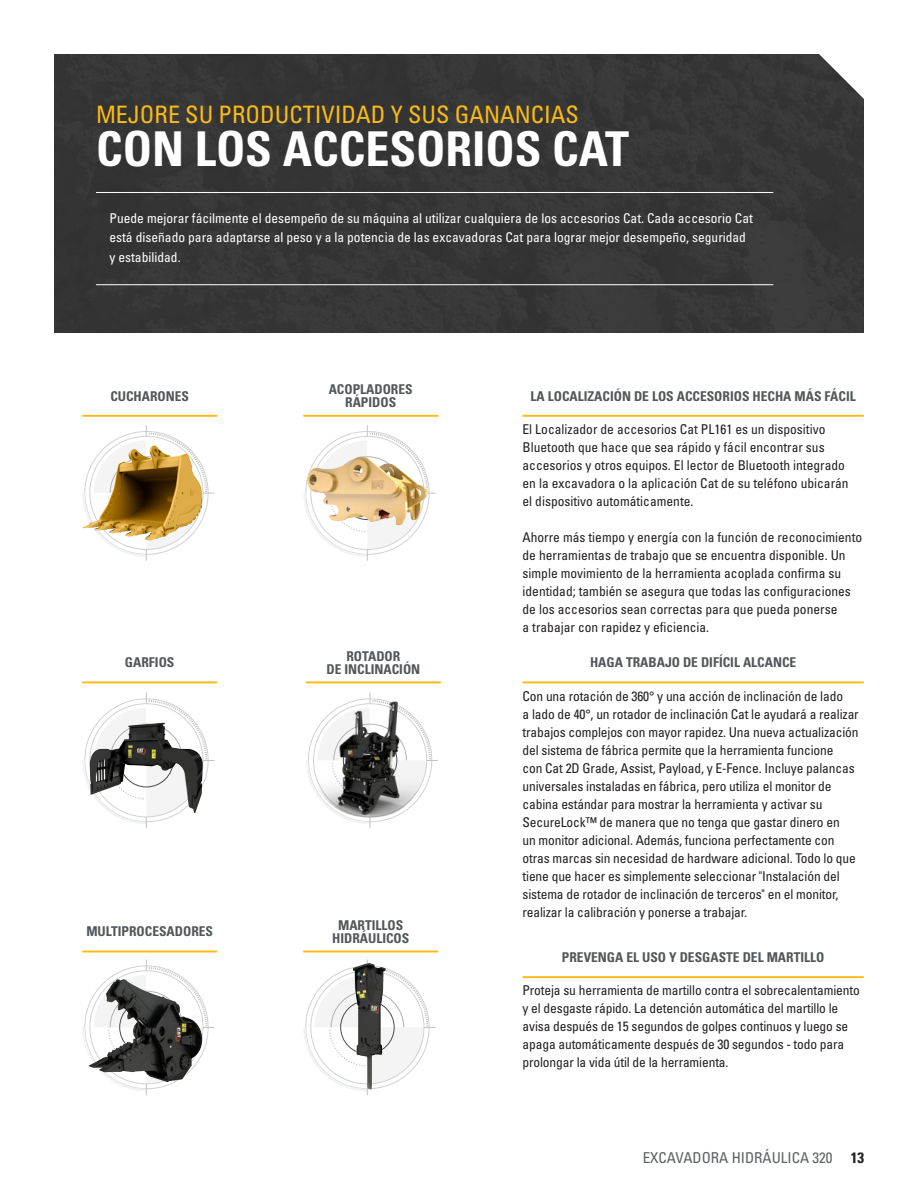
<style>
.page{position:relative;width:918px;height:1188px;background:#fff}
.page>*{position:absolute;margin:0;border:0;box-sizing:border-box;transform-origin:0 0}
.t1{font:48px "Univers LTCYR 67 Bold Cond";color:#fff}
.t2{font:condensed 24px "Univers LTCYR 57";color:#fcba13}
.t3{font:condensed 15px "Univers LTCYR 57";color:#5d6163}
.t4{font:condensed 13.5px/18px "Univers LT Std";letter-spacing:-.01em;color:#231f20}
.t5{font:condensed 13.5px/19.5px "Univers LTCYR 57";color:#fff}
.t6{font:700 condensed 13.5px/13.5px "Univers LT Std";color:#535759;text-align:center}
.s1{font-family:"Univers LTCYR 67 Bold Cond";font-stretch:normal;color:#231f20}
</style>
<div class="page">
<div style="left:54px;top:54px;width:810px;height:279px;background:#363637"></div>
<hr style="left:96px;top:192px;width:677px;height:1px;background:#fff">
<hr style="left:96px;top:284px;width:677px;height:1px;background:#fff">
<hr style="left:82px;top:415px;width:135px;height:2px;background:#fcba13">
<svg style="left:101px;top:425px;width:113px;height:136px"></svg>
<hr style="left:303px;top:415px;width:135px;height:2px;background:#fcba13">
<svg style="left:303px;top:425px;width:132px;height:136px"></svg>
<hr style="left:82px;top:681px;width:135px;height:2px;background:#fcba13">
<svg style="left:83px;top:692px;width:131px;height:136px"></svg>
<hr style="left:82px;top:951px;width:135px;height:1px;background:#fcba13">
<svg style="left:83px;top:959px;width:131px;height:136px"></svg>
<hr style="left:303px;top:951px;width:135px;height:1px;background:#fcba13">
<svg style="left:304px;top:959px;width:131px;height:136px"></svg>
<hr style="left:306px;top:681px;width:135px;height:2px;background:#fcba13">
<svg style="left:306px;top:692px;width:132px;height:136px"></svg>
<img style="left:309px;top:696px;width:117px;height:122px">
<hr style="left:523px;top:415px;width:341px;height:2px;background:#fcba13">
<hr style="left:523px;top:681px;width:341px;height:2px;background:#fcba13">
<hr style="left:523px;top:976px;width:341px;height:2px;background:#fcba13">
<img style="left:307px;top:456px;width:114px;height:69px">
<img style="left:106px;top:979px;width:31px;height:44px">
<img style="left:353px;top:963px;width:33px;height:126px">
<img style="left:82px;top:446px;width:70px;height:91px">
<img style="left:90px;top:723px;width:113px;height:90px">
<h2 class="t2" style="left:96px;top:99px;width:484px">MEJORE SU PRODUCTIVIDAD Y SUS GANANCIAS</h2>
<h1 class="t1" style="left:96px;top:120px;width:535px">CON LOS ACCESORIOS CAT</h1>
<p class="t5" style="left:110px;top:208px;width:645px">Puede mejorar fácilmente el desempeño de su máquina al utilizar cualquiera de los accesorios Cat. Cada accesorio Cat está diseñado para adaptarse al peso y a la potencia de las excavadoras Cat para lograr mejor desempeño, seguridad y estabilidad.</p>
<p class="t6" style="left:110px;top:389px;width:80px">CUCHARONES</p>
<p class="t6" style="left:329px;top:382px;width:86px">ACOPLADORES<br>RÁPIDOS</p>
<p class="t6" style="left:531px;top:389px;width:327px">LA LOCALIZACIÓN DE LOS ACCESORIOS HECHA MÁS FÁCIL</p>
<p class="t4" style="left:523px;top:420px;width:328px">El Localizador de accesorios Cat PL161 es un dispositivo Bluetooth que hace que sea rápido y fácil encontrar sus accesorios y otros equipos. El lector de Bluetooth integrado en la excavadora o la aplicación Cat de su teléfono ubicarán el dispositivo automáticamente.</p>
<p class="t4" style="left:523px;top:528px;width:341px">Ahorre más tiempo y energía con la función de reconocimiento de herramientas de trabajo que se encuentra disponible. Un simple movimiento de la herramienta acoplada confirma su identidad; también se asegura que todas las configuraciones de los accesorios sean correctas para que pueda ponerse<br>a trabajar con rapidez y eficiencia.</p>
<p class="t6" style="left:125px;top:656px;width:51px">GARFIOS</p>
<p class="t6" style="left:327px;top:649px;width:95px">ROTADOR<br>DE INCLINACIÓN</p>
<p class="t6" style="left:590px;top:656px;width:208px">HAGA TRABAJO DE DIFÍCIL ALCANCE</p>
<p class="t6" style="left:86px;top:925px;width:128px">MULTIPROCESADORES</p>
<p class="t6" style="left:332px;top:918px;width:79px">MARTILLOS<br>HIDRÁULICOS</p>
<p class="t4" style="left:523px;top:687px;width:338px">Con una rotación de 360° y una acción de inclinación de lado<br>a lado de 40°, un rotador de inclinación Cat le ayudará a realizar trabajos complejos con mayor rapidez. Una nueva actualización del sistema de fábrica permite que la herramienta funcione<br>con Cat 2D Grade, Assist, Payload, y E-Fence. Incluye palancas universales instaladas en fábrica, pero utiliza el monitor de cabina estándar para mostrar la herramienta y activar su SecureLock™ de manera que no tenga que gastar dinero en<br>un monitor adicional. Además, funciona perfectamente con otras marcas sin necesidad de hardware adicional. Todo lo que tiene que hacer es simplemente seleccionar "Instalación del sistema de rotador de inclinación de terceros" en el monitor, realizar la calibración y ponerse a trabajar.</p>
<p class="t6" style="left:562px;top:950px;width:264px">PREVENGA EL USO Y DESGASTE DEL MARTILLO</p>
<p class="t4" style="left:523px;top:981px;width:339px">Proteja su herramienta de martillo contra el sobrecalentamiento y el desgaste rápido. La detención automática del martillo le avisa después de 15 segundos de golpes continuos y luego se apaga automáticamente después de 30 segundos - todo para prolongar la vida útil de la herramienta.</p>
<p class="t3" style="left:643px;top:1148px;width:223px">EXCAVADORA HIDRÁULICA 320 <span class="s1">13</span></p>
</div>
